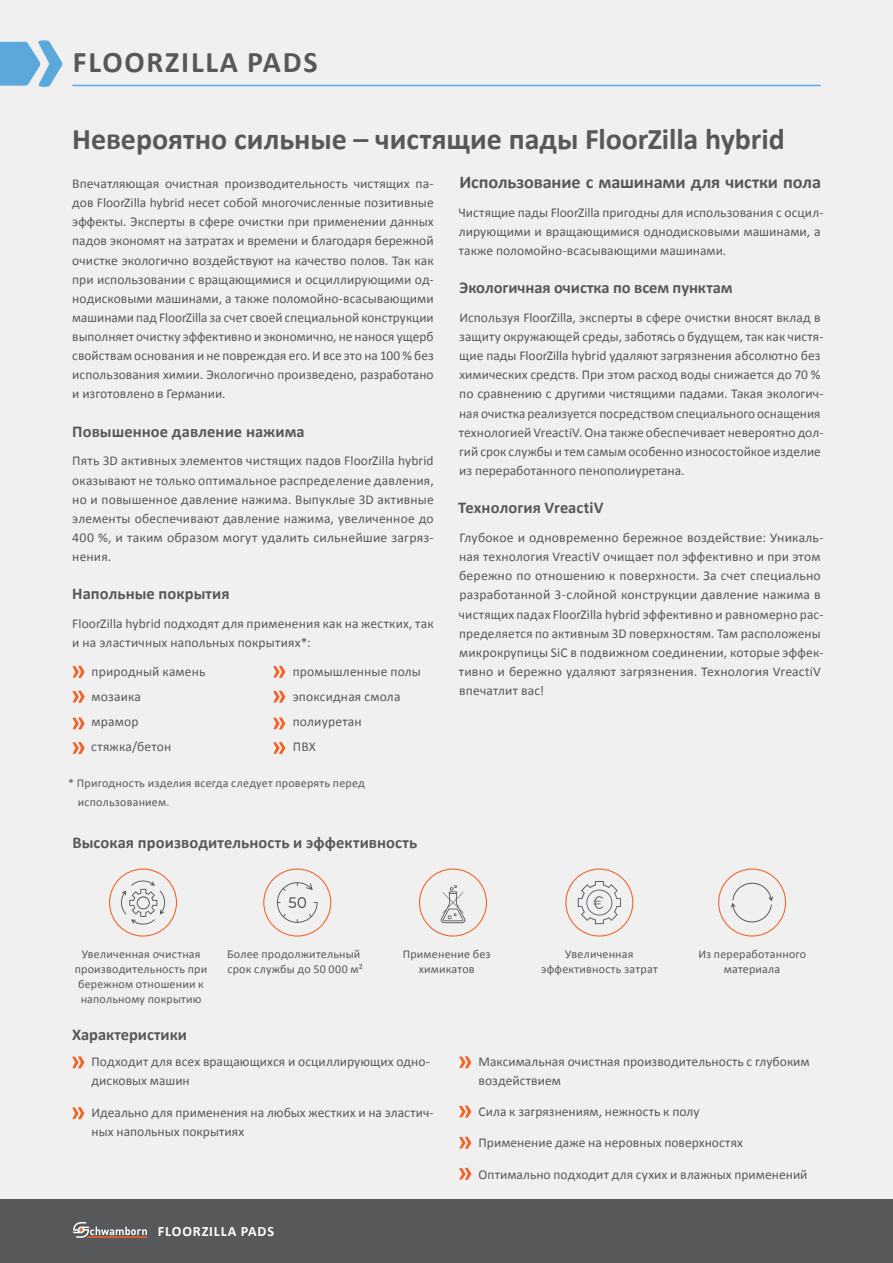
<style>
.page{position:relative;width:893px;height:1263px;background:#fff}
.page>*{position:absolute;margin:0;border:0;box-sizing:border-box;transform-origin:0 0}
.t1{font:700 30px "Calibri";color:#57585a}
.t2{font:700 30px "Calibri";letter-spacing:.06em;color:#57585a}
.t3{font:700 18px "Calibri";letter-spacing:-.01em;color:#57585a}
.t4{font:700 16.5px "Calibri";letter-spacing:.005em;color:#57585a}
.t5{font:700 14.25px "Calibri";letter-spacing:.06em;color:#fff}
.t6{font:13.5px/19.2px "Calibri";letter-spacing:.005em;color:#57585a}
.t7{font:12px/15px "Calibri";letter-spacing:.015em;color:#57585a;text-align:center}
</style>
<div class="page">
<div style="left:0;top:0;width:893px;height:1199px;background:#f0f0f1"></div>
<div style="left:0;top:1199px;width:893px;height:64px;background:#57585a"></div>
<svg style="left:73px;top:1222px;width:74px;height:16px"></svg>
<hr style="left:72px;top:85px;width:749px;height:1px;background:#5ba8dc">
<svg style="left:0;top:40px;width:62px;height:47px"></svg>
<svg style="left:73px;top:666px;width:12px;height:12px"></svg>
<svg style="left:273px;top:666px;width:12px;height:12px"></svg>
<svg style="left:73px;top:717px;width:12px;height:12px"></svg>
<svg style="left:273px;top:717px;width:12px;height:12px"></svg>
<svg style="left:73px;top:691px;width:12px;height:12px"></svg>
<svg style="left:273px;top:691px;width:12px;height:12px"></svg>
<svg style="left:73px;top:742px;width:12px;height:12px"></svg>
<svg style="left:273px;top:742px;width:12px;height:12px"></svg>
<svg style="left:109px;top:868px;width:68px;height:68px"></svg>
<svg style="left:263px;top:868px;width:68px;height:68px"></svg>
<svg style="left:419px;top:868px;width:68px;height:68px"></svg>
<svg style="left:565px;top:868px;width:68px;height:68px"></svg>
<svg style="left:718px;top:868px;width:68px;height:68px"></svg>
<svg style="left:459px;top:1056px;width:12px;height:12px"></svg>
<svg style="left:72px;top:1056px;width:12px;height:12px"></svg>
<svg style="left:459px;top:1137px;width:12px;height:12px"></svg>
<svg style="left:459px;top:1105px;width:12px;height:13px"></svg>
<svg style="left:72px;top:1107px;width:12px;height:12px"></svg>
<svg style="left:459px;top:1168px;width:12px;height:12px"></svg>
<h1 class="t2" style="left:73px;top:43px;width:246px">FLOORZILLA PADS</h1>
<h1 class="t1" style="left:72px;top:120px;width:714px">Невероятно сильные – чистящие пады FloorZilla hybrid</h1>
<h2 class="t3" style="left:459px;top:170px;width:363px">Использование с машинами для чистки пола</h2>
<p class="t6" style="left:458px;top:203px;width:367px">Чистящие пады FloorZilla пригодны для использования с осцил&shy;лирующими и вращающимися однодисковыми машинами, а также поломойно-всасывающими машинами.</p>
<p class="t4" style="left:459px;top:277px;width:275px">Экологичная очистка по всем пунктам</p>
<p class="t6" style="left:459px;top:308px;width:366px">Используя FloorZilla, эксперты в сфере очистки вносят вклад в защиту окружающей среды, заботясь о будущем, так как чистя&shy;щие пады FloorZilla hybrid удаляют загрязнения абсолютно без химических средств. При этом расход воды снижается до 70 % по сравнению с другими чистящими падами. Такая экологич&shy;ная очистка реализуется посредством специального оснащения технологией VreactiV. Она также обеспечивает невероятно дол&shy;гий срок службы и тем самым особенно износостойкое изделие из переработанного пенополиуретана.</p>
<p class="t4" style="left:458px;top:497px;width:147px">Технология VreactiV</p>
<p class="t6" style="left:459px;top:528px;width:366px">Глубокое и одновременно бережное воздействие: Уникаль&shy;ная технология VreactiV очищает пол эффективно и при этом бережно по отношению к поверхности. За счет специально разработанной 3-слойной конструкции давление нажима в чистящих падах FloorZilla hybrid эффективно и равномерно рас&shy;пределяется по активным 3D поверхностям. Там расположены микрокрупицы SiC в подвижном соединении, которые эффек&shy;тивно и бережно удаляют загрязнения. Технология VreactiV впечатлит вас!</p>
<p class="t6" style="left:72px;top:174px;width:363px;text-align:justify">Впечатляющая очистная производительность чистящих па&shy;дов FloorZilla hybrid несет собой многочисленные позитивные эффекты. Эксперты в сфере очистки при применении данных падов экономят на затратах и времени и благодаря бережной очистке экологично воздействуют на качество полов. Так как при использовании с вращающимися и осциллирующими од&shy;нодисковыми машинами, а также поломойно-всасывающими машинами пад FloorZilla за счет своей специальной конструкции выполняет очистку эффективно и экономично, не нанося ущерб свойствам основания и не повреждая его. И все это на 100 % без использования химии. Экологично произведено, разработано и изготовлено в Германии.</p>
<p class="t4" style="left:72px;top:421px;width:234px">Повышенное давление нажима</p>
<p class="t6" style="left:72px;top:451px;width:363px;text-align:justify">Пять 3D активных элементов чистящих падов FloorZilla hybrid оказывают не только оптимальное распределение давления, но и повышенное давление нажима. Выпуклые 3D активные элементы обеспечивают давление нажима, увеличенное до 400 %, и таким образом могут удалить сильнейшие загряз&shy;нения.</p>
<p class="t4" style="left:72px;top:583px;width:159px">Напольные покрытия</p>
<p class="t6" style="left:72px;top:614px;width:363px">FloorZilla hybrid подходят для применения как на жестких, так и на эластичных напольных покрытиях*:</p>
<p class="t6" style="left:91px;top:658px;width:116px;line-height:25.2px">природный камень мозаика<br>мрамор стяжка/бетон</p>
<p class="t6" style="left:293px;top:658px;width:130px;line-height:25.2px">промышленные полы эпоксидная смола полиуретан<br>ПВХ</p>
<p class="t7" style="left:78px;top:773px;width:289px;line-height:19.2px;text-align:left;text-indent:-9px">* Пригодность изделия всегда следует проверять перед использованием.</p>
<p class="t4" style="left:72px;top:832px;width:346px">Высокая производительность и эффективность</p>
<p class="t7" style="left:75px;top:947px;width:134px">Увеличенная очистная производительность при бережном отношении к напольному покрытию</p>
<p class="t7" style="left:227px;top:947px;width:137px;text-align:left">Более продолжительный срок службы до 50 000 м²</p>
<p class="t7" style="left:403px;top:947px;width:89px">Применение без химикатов</p>
<p class="t7" style="left:541px;top:947px;width:118px">Увеличенная эффективность затрат</p>
<p class="t7" style="left:698px;top:947px;width:109px">Из переработанного материала</p>
<p class="t4" style="left:72px;top:1023px;width:116px">Характеристики</p>
<p class="t6" style="left:92px;top:1052px;width:340px">Подходит для всех вращающихся и осциллирующих одно&shy;дисковых машин</p>
<p class="t6" style="left:92px;top:1103px;width:344px">Идеально для применения на любых жестких и на эластич&shy;ных напольных покрытиях</p>
<p class="t5" style="left:158px;top:1222px;width:118px">FLOORZILLA PADS</p>
<p class="t6" style="left:479px;top:1052px;width:333px">Максимальная очистная производительность с глубоким воздействием</p>
<p class="t6" style="left:479px;top:1102px;width:223px">Сила к загрязнениям, нежность к полу</p>
<p class="t6" style="left:479px;top:1133px;width:266px">Применение даже на неровных поверхностях</p>
<p class="t6" style="left:479px;top:1164px;width:331px">Оптимально подходит для сухих и влажных применений</p>
</div>
